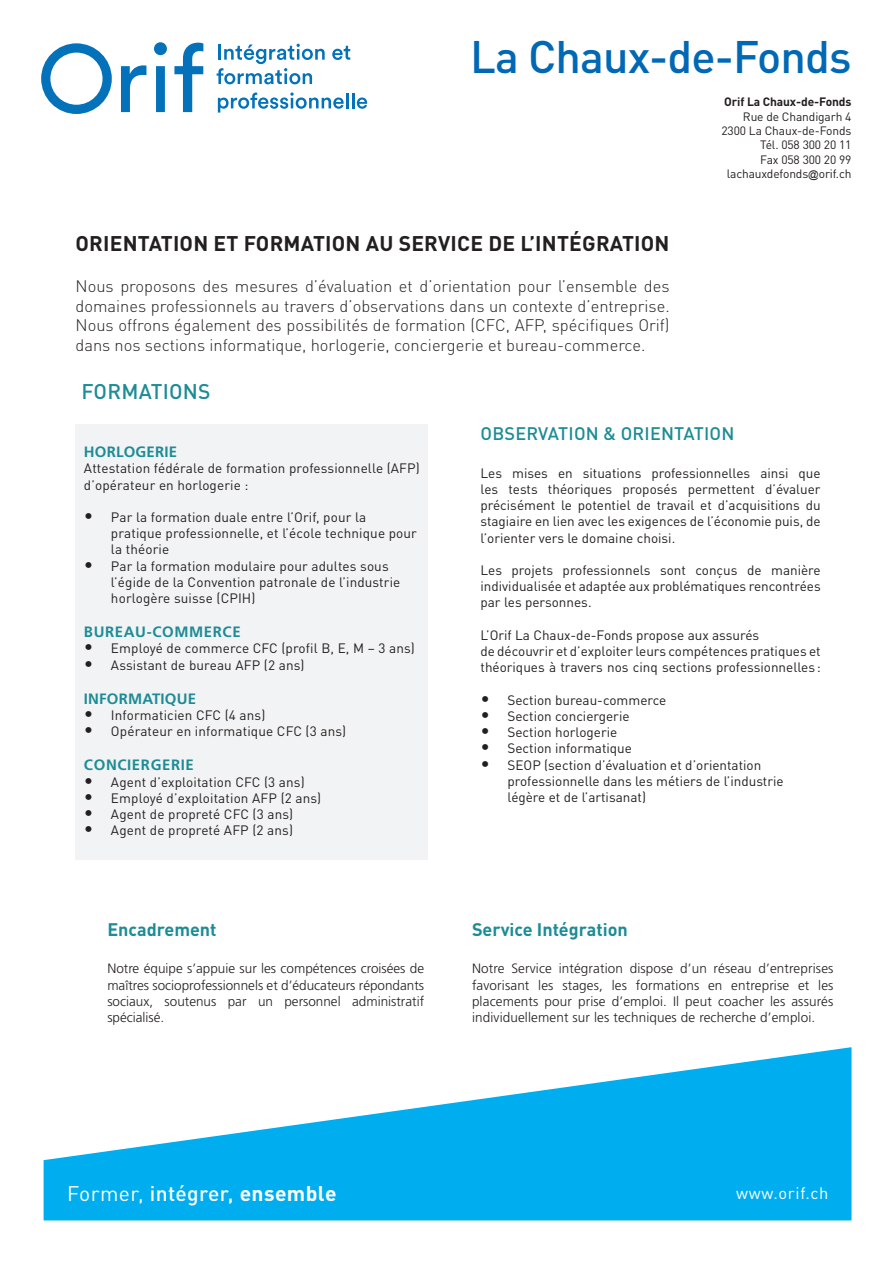
<style>
.page{position:relative;width:893px;height:1263px;background:#fff}
.page>*{position:absolute;margin:0;border:0;box-sizing:border-box;transform-origin:0 0}
.t1{font:500 45px "DINOT";letter-spacing:-.02em;color:#0068b4}
.t2{font:700 21px "DINOT";letter-spacing:.01em;color:#231f20}
.t3{font:500 21px "DINOT";letter-spacing:.02em;color:#fff}
.t4{font:500 21px "DINOT";letter-spacing:.01em;color:#1d8c95}
.t5{font:700 18px "DINOT";color:#1d8c95}
.t6{font:500 18px "DINOT";letter-spacing:.01em;color:#1d8c95}
.t7{font:300 16.5px/19.8px "DINOT";color:#231f20;text-align:justify}
.t8{font:16.5px "DINOT";letter-spacing:.04em;color:#fff}
.t9{font:700 15px "Frutiger";letter-spacing:.04em;color:#1d8c95}
.t10{font:700 15px "Frutiger";letter-spacing:.01em;color:#1d8c95}
.t11{font:13.5px/16.2px "DINOT";color:#231f20}
.t12{font:300 13.5px/16.2px "Frutiger";color:#231f20;text-align:justify}
.t13{font:12px/14.4px "DINOT";letter-spacing:-.01em;color:#231f20;text-align:right}
.t14{font:700 12px "DINOT";letter-spacing:-.01em;color:#231f20}
.s1{font-family:"Arial";font-size:10.5px}
.s2{font-size:18px}
.s3{font-weight:400}
.s4{font-weight:700}
</style>
<div class="page">
<svg style="left:44px;top:1047px;width:807px;height:173px;fill:#00aeef"></svg>
<svg style="left:332px;top:46px;width:18px;height:14px"></svg>
<svg style="left:217px;top:44px;width:108px;height:40px"></svg>
<svg style="left:218px;top:92px;width:126px;height:21px"></svg>
<hr style="left:346px;top:93px;width:3px;height:15px;background:#0472bb">
<svg style="left:352px;top:93px;width:15px;height:16px"></svg>
<svg style="left:121px;top:65px;width:25px;height:47px"></svg>
<svg style="left:154px;top:42px;width:13px;height:70px"></svg>
<svg style="left:174px;top:43px;width:29px;height:69px"></svg>
<svg style="left:41px;top:43px;width:71px;height:71px"></svg>
<div style="left:75px;top:424px;width:353px;height:436px;background:#f2f3f4"></div>
<h1 class="t1" style="left:470px;top:28px;width:383px">La Chaux-de-Fonds</h1>
<p class="t14" style="left:724px;top:94px;width:129px">Orif La Chaux-de-Fonds</p>
<p class="t13" style="left:721px;top:109px;width:132px">Rue de Chandigarh 4<br>2300 La Chaux-de-Fonds<br>Tél. 058 300 20 11<br>Fax 058 300 20 99 lachauxdefonds<span class="s1">@</span>orif.ch</p>
<h2 class="t2" style="left:76px;top:230px;width:595px">ORIENTATION ET FORMATION AU SERVICE DE L’INTÉGRATION</h2>
<p class="t7" style="left:75px;top:276px;width:596px">Nous proposons des mesures d’évaluation et d’orientation pour l’ensemble des domaines professionnels au travers d’observations dans un contexte d’entreprise.<br>Nous offrons également des possibilités de formation (CFC, AFP, spécifiques Orif) dans nos sections informatique, horlogerie, conciergerie et bureau-commerce.</p>
<h2 class="t4" style="left:82px;top:378px;width:131px">FORMATIONS</h2>
<p class="t10" style="left:84px;top:443px;width:95px">HORLOGERIE</p>
<p class="t11" style="left:84px;top:460px;width:337px">Attestation fédérale de formation professionnelle (AFP) d’opérateur en horlogerie :</p>
<p class="t11" style="left:111px;top:509px;width:307px;text-indent:-27px"><span class="s2">•</span> Par la formation duale entre l’Orif, pour la pratique professionnelle, et l’école technique pour la théorie</p>
<p class="t11" style="left:111px;top:557px;width:291px;text-indent:-27px"><span class="s2">•</span> Par la formation modulaire pour adultes sous l’égide de la Convention patronale de l’industrie horlogère suisse (CPIH)</p>
<p class="t9" style="left:84px;top:623px;width:158px">BUREAU-COMMERCE</p>
<p class="t11" style="left:84px;top:640px;width:332px"><span class="s2">•</span> Employé de commerce CFC (profil B, E, M – 3 ans)</p>
<p class="t11" style="left:84px;top:656px;width:222px"><span class="s2">•</span> Assistant de bureau AFP (2 ans)</p>
<p class="t10" style="left:84px;top:690px;width:114px">INFORMATIQUE</p>
<p class="t11" style="left:84px;top:707px;width:183px"><span class="s2">•</span> Informaticien CFC (4 ans)</p>
<p class="t11" style="left:84px;top:723px;width:264px"><span class="s2">•</span> Opérateur en informatique CFC (3 ans)</p>
<p class="t9" style="left:84px;top:756px;width:111px">CONCIERGERIE</p>
<p class="t11" style="left:84px;top:773px;width:222px"><span class="s2">•</span> Agent d’exploitation CFC (3 ans)</p>
<p class="t11" style="left:84px;top:789px;width:239px"><span class="s2">•</span> Employé d’exploitation AFP (2 ans)</p>
<p class="t11" style="left:84px;top:806px;width:211px"><span class="s2">•</span> Agent de propreté CFC (3 ans)</p>
<p class="t11" style="left:84px;top:822px;width:211px"><span class="s2">•</span> Agent de propreté AFP (2 ans)</p>
<h3 class="t5" style="left:107px;top:918px;width:111px">Encadrement</h3>
<p class="t12" style="left:107px;top:960px;width:318px">Notre équipe s’appuie sur les compétences croisées de maîtres socioprofessionnels et d’éducateurs répondants sociaux, soutenus par un personnel administratif spécialisé.</p>
<h3 class="t6" style="left:481px;top:422px;width:255px">OBSERVATION &amp; ORIENTATION</h3>
<p class="t11" style="left:480px;top:465px;width:342px;text-align:justify">Les mises en situations professionnelles ainsi que les tests théoriques proposés permettent d’évaluer précisément le potentiel de travail et d’acquisitions du stagiaire en lien avec les exigences de l’économie puis, de l’orienter vers le domaine choisi.</p>
<p class="t11" style="left:480px;top:562px;width:342px;text-align:justify">Les projets professionnels sont conçus de manière individualisée et adaptée aux problématiques rencontrées par les personnes.</p>
<p class="t11" style="left:480px;top:627px;width:342px">L’Orif La Chaux-de-Fonds propose aux assurés<br>de découvrir et d’exploiter leurs compétences pratiques et théoriques à travers nos cinq sections professionnelles:</p>
<p class="t11" style="left:480px;top:691px;width:187px"><span class="s2">•</span> Section bureau-commerce</p>
<p class="t11" style="left:480px;top:708px;width:151px"><span class="s2">•</span> Section conciergerie</p>
<p class="t11" style="left:480px;top:724px;width:138px"><span class="s2">•</span> Section horlogerie</p>
<p class="t11" style="left:480px;top:740px;width:153px"><span class="s2">•</span> Section informatique</p>
<p class="t11" style="left:507px;top:756px;width:278px;text-indent:-27px"><span class="s2">•</span> SEOP (section d’évaluation et d’orientation professionnelle dans les métiers de l’industrie légère et de l’artisanat)</p>
<h3 class="t5" style="left:472px;top:918px;width:157px">Service Intégration</h3>
<p class="t12" style="left:472px;top:960px;width:363px">Notre Service intégration dispose d’un réseau d’entreprises favorisant les stages, les formations en entreprise et les placements pour prise d’emploi. Il peut coacher les assurés individuellement sur les techniques de recherche d’emploi.</p>
<h2 class="t3" style="left:67px;top:1180px;width:271px"><span class="s3">Former,</span> intégrer, <span class="s4">ensemble</span></h2>
<p class="t8" style="left:736px;top:1183px;width:94px">www.orif.ch</p>
</div>
